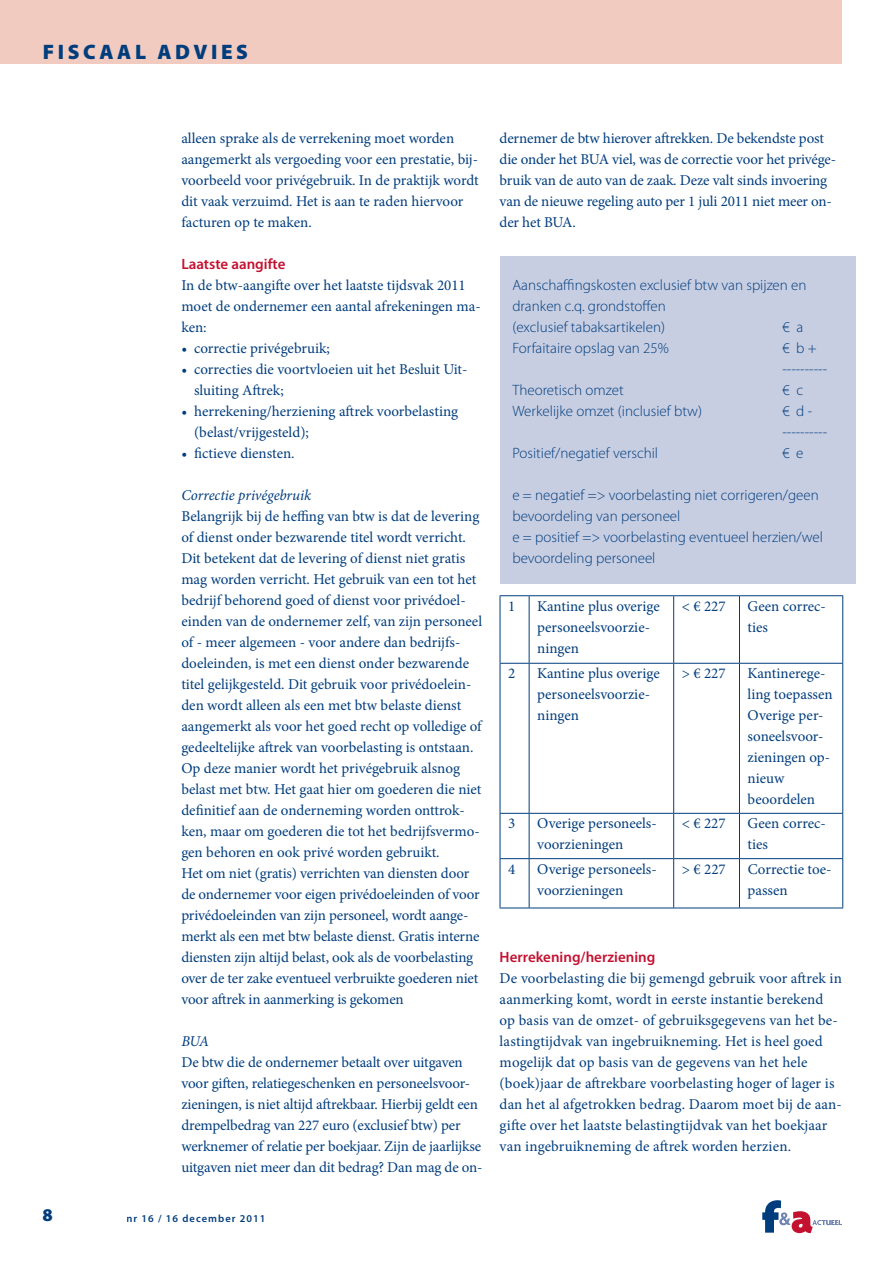
<style>
.page{position:relative;width:893px;height:1263px;background:#fff}
.page>*{position:absolute;margin:0;border:0;box-sizing:border-box;transform-origin:0 0}
.t1{font:900 21px "Myriad Pro";letter-spacing:.17em;color:#003d7d}
.t2{font:900 18px "Myriad Pro";color:#003d7d}
.t3{font:15px/21px "Minion Pro";color:#003d7d}
.t4{font:300 15px/21px "Myriad Pro";color:#003d7d}
.t5{font:600 15px "Myriad Pro";color:#c41130}
.t6{font:600 10.5px "Myriad Pro";letter-spacing:.1em;color:#003d7d}
.s1{font-style:italic}
.s2{font-family:"Myriad Pro";font-weight:600;color:#c41130}
</style>
<div class="page">
<svg style="left:762px;top:1200px;width:80px;height:33px"></svg>
<div style="left:0;top:0;width:842px;height:64px;background:#f1cac0"></div>
<div style="left:500px;top:256px;width:355px;height:328px;background:#c8cee2"></div>
<svg style="left:500px;top:595px;width:29px;height:1px"></svg>
<hr style="left:500px;top:596px;width:1px;height:67px;background:#003d7d">
<hr style="left:529px;top:595px;width:145px;height:1px;background:#003d7d">
<hr style="left:529px;top:596px;width:1px;height:67px;background:#003d7d">
<hr style="left:674px;top:595px;width:65px;height:1px;background:#003d7d">
<hr style="left:673px;top:596px;width:1px;height:67px;background:#003d7d">
<hr style="left:739px;top:595px;width:104px;height:1px;background:#003d7d">
<hr style="left:739px;top:596px;width:1px;height:67px;background:#003d7d">
<hr style="left:842px;top:596px;width:1px;height:67px;background:#003d7d">
<svg style="left:500px;top:663px;width:29px;height:1px"></svg>
<hr style="left:500px;top:664px;width:1px;height:149px;background:#003d7d">
<hr style="left:529px;top:663px;width:145px;height:1px;background:#003d7d">
<hr style="left:529px;top:664px;width:1px;height:149px;background:#003d7d">
<hr style="left:674px;top:663px;width:65px;height:1px;background:#003d7d">
<hr style="left:673px;top:664px;width:1px;height:149px;background:#003d7d">
<hr style="left:739px;top:663px;width:104px;height:1px;background:#003d7d">
<hr style="left:739px;top:664px;width:1px;height:149px;background:#003d7d">
<hr style="left:842px;top:664px;width:1px;height:149px;background:#003d7d">
<svg style="left:500px;top:813px;width:29px;height:1px"></svg>
<hr style="left:500px;top:814px;width:1px;height:44px;background:#003d7d">
<hr style="left:529px;top:813px;width:145px;height:1px;background:#003d7d">
<hr style="left:529px;top:814px;width:1px;height:44px;background:#003d7d">
<hr style="left:674px;top:813px;width:65px;height:1px;background:#003d7d">
<hr style="left:673px;top:814px;width:1px;height:44px;background:#003d7d">
<hr style="left:739px;top:813px;width:104px;height:1px;background:#003d7d">
<hr style="left:739px;top:814px;width:1px;height:44px;background:#003d7d">
<hr style="left:842px;top:814px;width:1px;height:44px;background:#003d7d">
<svg style="left:500px;top:858px;width:29px;height:1px"></svg>
<hr style="left:500px;top:859px;width:1px;height:49px;background:#003d7d">
<hr style="left:529px;top:858px;width:145px;height:1px;background:#003d7d">
<hr style="left:529px;top:859px;width:1px;height:49px;background:#003d7d">
<hr style="left:674px;top:858px;width:65px;height:1px;background:#003d7d">
<hr style="left:673px;top:859px;width:1px;height:49px;background:#003d7d">
<hr style="left:739px;top:858px;width:104px;height:1px;background:#003d7d">
<hr style="left:739px;top:859px;width:1px;height:49px;background:#003d7d">
<hr style="left:842px;top:859px;width:1px;height:49px;background:#003d7d">
<hr style="left:500px;top:908px;width:343px;height:1px;background:#003d7d">
<p class="t1" style="left:43px;top:39px;width:207px">FISCAAL ADVIES</p>
<p class="t3" style="left:181px;top:129px;width:299px">alleen sprake als de verrekening moet worden aangemerkt als vergoeding voor een prestatie, bij&shy;voorbeeld voor privégebruik. In de praktijk wordt dit vaak verzuimd. Het is aan te raden hiervoor facturen op te maken.</p>
<p class="t5" style="left:181px;top:258px;width:106px">Laatste aangifte</p>
<p class="t3" style="left:181px;top:276px;width:286px">In de btw-aangifte over het laatste tijdsvak 2011</p>
<p class="t3" style="left:181px;top:297px;width:301px">moet de ondernemer een aantal afrekeningen ma-</p>
<p class="t3" style="left:181px;top:318px;width:27px">ken:</p>
<p class="t3" style="left:194px;top:339px;width:137px">correctie privégebruik;</p>
<p class="t3" style="left:194px;top:360px;width:275px">correcties die voortvloeien uit het Besluit Uit-</p>
<p class="t3" style="left:194px;top:381px;width:91px">sluiting Aftrek;</p>
<p class="t3" style="left:194px;top:402px;width:266px">herrekening/herziening aftrek voorbelasting</p>
<p class="t3" style="left:194px;top:423px;width:116px">(belast/vrijgesteld);</p>
<p class="t3" style="left:194px;top:444px;width:102px">fictieve diensten.</p>
<p class="t3" style="left:181px;top:486px;width:302px"><span class="s1">Correctie privégebruik<br></span>Belangrijk bij de heffing van btw is dat de levering of dienst onder bezwarende titel wordt verricht.<br>Dit betekent dat de levering of dienst niet gratis mag worden verricht. Het gebruik van een tot het bedrijf behorend goed of dienst voor privédoel&shy;einden van de ondernemer zelf, van zijn personeel of - meer algemeen - voor andere dan bedrijfs&shy;doeleinden, is met een dienst onder bezwarende titel gelijkgesteld. Dit gebruik voor privédoelein&shy;den wordt alleen als een met btw belaste dienst aangemerkt als voor het goed recht op volledige of gedeeltelijke aftrek van voorbelasting is ontstaan.<br>Op deze manier wordt het privégebruik alsnog belast met btw. Het gaat hier om goederen die niet definitief aan de onderneming worden onttrok&shy;ken, maar om goederen die tot het bedrijfsvermo&shy;gen behoren en ook privé worden gebruikt.<br>Het om niet (gratis) verrichten van diensten door de ondernemer voor eigen privédoeleinden of voor privédoeleinden van zijn personeel, wordt aange&shy;merkt als een met btw belaste dienst. Gratis interne diensten zijn altijd belast, ook als de voorbelasting over de ter zake eventueel verbruikte goederen niet voor aftrek in aanmerking is gekomen</p>
<p class="t3" style="left:181px;top:1032px;width:303px"><span class="s1">BUA<br></span>De btw die de ondernemer betaalt over uitgaven voor giften, relatiegeschenken en personeelsvoor&shy;zieningen, is niet altijd aftrekbaar. Hierbij geldt een drempelbedrag van 227 euro (exclusief btw) per werknemer of relatie per boekjaar. Zijn de jaarlijkse uitgaven niet meer dan dit bedrag? Dan mag de on-</p>
<p class="t2" style="left:43px;top:1204px;width:12px">8</p>
<p class="t6" style="left:126px;top:1215px;width:141px">nr 16 / 16 december 2011</p>
<p class="t3" style="left:500px;top:129px;width:338px">dernemer de btw hierover aftrekken. De bekendste post die onder het BUA viel, was de correctie voor het privége&shy;bruik van de auto van de zaak. Deze valt sinds invoering van de nieuwe regeling auto per 1 juli 2011 niet meer on&shy;der het BUA.</p>
<p class="t4" style="left:512px;top:276px;width:296px">Aanschaffingskosten exclusief btw van spijzen en dranken c.q. grondstoffen<br>(exclusief tabaksartikelen)</p>
<p class="t4" style="left:782px;top:318px;width:22px">€ a</p>
<p class="t4" style="left:512px;top:339px;width:158px">Forfaitaire opslag van 25%</p>
<p class="t4" style="left:782px;top:339px;width:46px">€ b + ----------</p>
<p class="t4" style="left:512px;top:381px;width:113px">Theoretisch omzet</p>
<p class="t4" style="left:782px;top:381px;width:22px">€ c</p>
<p class="t4" style="left:512px;top:402px;width:191px">Werkelijke omzet (inclusief btw)</p>
<p class="t4" style="left:782px;top:402px;width:46px">€ d - ----------</p>
<p class="t4" style="left:512px;top:444px;width:147px">Positief/negatief verschil</p>
<p class="t4" style="left:782px;top:444px;width:23px">€ e</p>
<p class="t4" style="left:512px;top:486px;width:312px">e = negatief =&gt; voorbelasting niet corrigeren/geen bevoordeling van personeel<br>e = positief =&gt; voorbelasting eventueel herzien/wel bevoordeling personeel</p>
<p class="t3" style="left:508px;top:597px;width:9px">1</p>
<p class="t3" style="left:537px;top:597px;width:124px">Kantine plus overige personeelsvoorzie&shy;ningen</p>
<p class="t3" style="left:682px;top:597px;width:45px">&lt; € 227</p>
<p class="t3" style="left:748px;top:597px;width:80px">Geen correc&shy;ties</p>
<p class="t3" style="left:508px;top:664px;width:9px">2</p>
<p class="t3" style="left:537px;top:664px;width:124px">Kantine plus overige personeelsvoorzie&shy;ningen</p>
<p class="t3" style="left:682px;top:664px;width:45px">&gt; € 227</p>
<p class="t3" style="left:748px;top:664px;width:87px">Kantinerege&shy;ling toepassen<br>Overige per&shy;soneelsvoor&shy;zieningen op&shy;nieuw beoordelen</p>
<p class="t3" style="left:508px;top:814px;width:9px">3</p>
<p class="t3" style="left:537px;top:814px;width:121px">Overige personeels&shy;voorzieningen</p>
<p class="t3" style="left:682px;top:814px;width:45px">&lt; € 227</p>
<p class="t3" style="left:748px;top:814px;width:80px">Geen correc&shy;ties</p>
<p class="t3" style="left:508px;top:860px;width:9px">4</p>
<p class="t3" style="left:537px;top:860px;width:121px">Overige personeels&shy;voorzieningen</p>
<p class="t3" style="left:682px;top:860px;width:45px">&gt; € 227</p>
<p class="t3" style="left:748px;top:860px;width:86px">Correctie toe&shy;passen</p>
<p class="t3" style="left:500px;top:948px;width:344px"><span class="s2">Herrekening/herziening<br></span>De voorbelasting die bij gemengd gebruik voor aftrek in aanmerking komt, wordt in eerste instantie berekend op basis van de omzet- of gebruiksgegevens van het be&shy;lastingtijdvak van ingebruikneming. Het is heel goed mogelijk dat op basis van de gegevens van het hele (boek)jaar de aftrekbare voorbelasting hoger of lager is dan het al afgetrokken bedrag. Daarom moet bij de aan&shy;gifte over het laatste belastingtijdvak van het boekjaar van ingebruikneming de aftrek worden herzien.</p>
</div>
